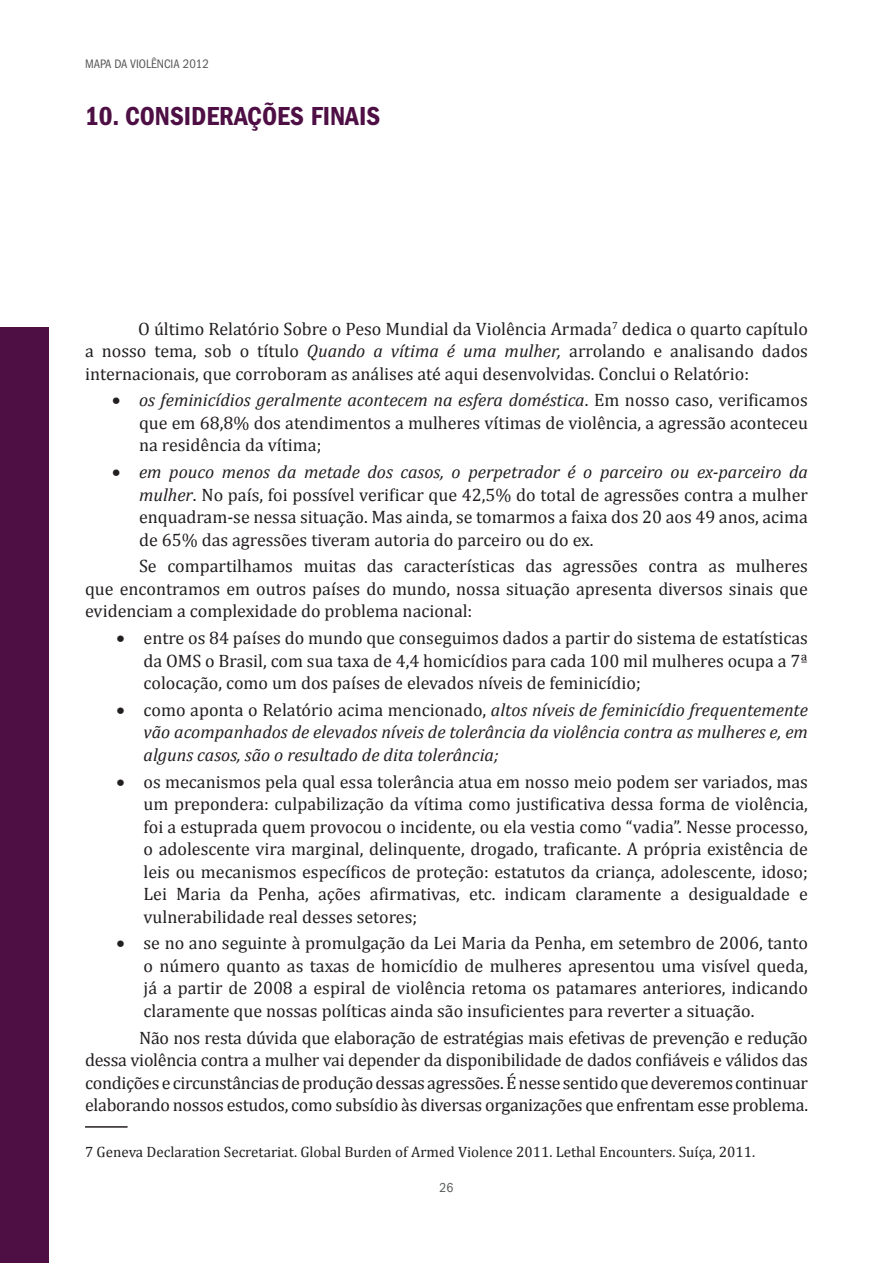
<style>
.page{position:relative;width:893px;height:1263px;background:#fff}
.page>*{position:absolute;margin:0;border:0;box-sizing:border-box;transform-origin:0 0}
.t1{font:27px "ITC Franklin Gothic Std Dm Cd";color:#4e0f44}
.t2{font:18px/22.5px "Cambria";color:#231f20;text-align:justify}
.t3{font:italic 18px/22.5px "Cambria";color:#231f20;text-align:justify}
.t4{font:15px "Cambria";color:#231f20}
.t5{font:condensed 13.5px "ITC Franklin Gothic Std";color:#57585a}
.t6{font:condensed 12.75px "ITC Franklin Gothic Std";color:#57585a}
.s1{font-style:italic}
.s2{font-style:normal}
</style>
<div class="page">
<hr style="left:85px;top:1126px;width:43px;height:2px;background:#231f20">
<div style="left:0;top:327px;width:49px;height:936px;background:#4e0f44"></div>
<hr style="left:892px;top:0;width:1px;height:1263px;background:#4e0f44">
<hr style="left:892px;top:1129px;width:1px;height:134px;background:#4d79a4">
<p class="t6" style="left:85px;top:57px;width:125px">MAPA DA VIOLÊNCIA 2012</p>
<h1 class="t1" style="left:85px;top:100px;width:70px">10. CONSIDERAÇ</h1>
<h1 class="t1" style="left:262px;top:100px;width:61px">ÕES FINAIS</h1>
<p class="t2" style="left:85px;top:317px;width:724px;text-indent:53px">O último Relatório Sobre o Peso Mundial da Violência Armada<sup>7</sup> dedica o quarto capítulo a nosso tema, sob o título <span class="s1">Quando a vítima é uma mulher,</span> arrolando e analisando dados internacionais, que corroboram as análises até aqui desenvolvidas. Conclui o Relatório:</p>
<p class="t2" style="left:139px;top:389px;width:670px;text-indent:-27px">• <span class="s1">os feminicídios geralmente acontecem na esfera doméstica</span>. Em nosso caso, verificamos que em 68,8% dos atendimentos a mulheres vítimas de violência, a agressão aconteceu na residência da vítima;</p>
<p class="t2" style="left:139px;top:461px;width:670px;text-indent:-27px">• <span class="s1">em pouco menos da metade dos casos, o perpetrador é o parceiro ou ex-parceiro da mulher</span>. No país, foi possível verificar que 42,5% do total de agressões contra a mulher enquadram-se nessa situação. Mas ainda, se tomarmos a faixa dos 20 aos 49 anos, acima de 65% das agressões tiveram autoria do parceiro ou do ex.</p>
<p class="t2" style="left:85px;top:555px;width:724px;text-indent:54px">Se compartilhamos muitas das características das agressões contra as mulheres que encontramos em outros países do mundo, nossa situação apresenta diversos sinais que evidenciam a complexidade do problema nacional:</p>
<p class="t2" style="left:144px;top:627px;width:666px;text-indent:-27px">• entre os 84 países do mundo que conseguimos dados a partir do sistema de estatísticas da OMS o Brasil, com sua taxa de 4,4 homicídios para cada 100 mil mulheres ocupa a 7ª colocação, como um dos países de elevados níveis de feminicídio;</p>
<p class="t3" style="left:144px;top:698px;width:666px;text-indent:-27px">• <span class="s2">como aponta o Relatório acima mencionado,</span> altos níveis de feminicídio frequentemente vão acompanhados de elevados níveis de tolerância da violência contra as mulheres e, em alguns casos, são o resultado de dita tolerância;</p>
<p class="t2" style="left:144px;top:770px;width:666px;text-indent:-27px">• os mecanismos pela qual essa tolerância atua em nosso meio podem ser variados, mas um prepondera: culpabilização da vítima como justificativa dessa forma de violência, foi a estuprada quem provocou o incidente, ou ela vestia como “vadia”. Nesse processo, o adolescente vira marginal, delinquente, drogado, traficante. A própria existência de leis ou mecanismos específicos de proteção: estatutos da criança, adolescente, idoso; Lei Maria da Penha, ações afirmativas, etc. indicam claramente a desigualdade e vulnerabilidade real desses setores;</p>
<p class="t2" style="left:144px;top:932px;width:666px;text-indent:-27px">• se no ano seguinte à promulgação da Lei Maria da Penha, em setembro de 2006, tanto o número quanto as taxas de homicídio de mulheres apresentou uma visível queda, já a partir de 2008 a espiral de violência retoma os patamares anteriores, indicando claramente que nossas políticas ainda são insuficientes para reverter a situação.</p>
<p class="t2" style="left:85px;top:1026px;width:724px;text-indent:54px">Não nos resta dúvida que elaboração de estratégias mais efetivas de prevenção e redução dessa violência contra a mulher vai depender da disponibilidade de dados confiáveis e válidos das condições e circunstâncias de produção dessas agressões. É nesse sentido que deveremos continuar elaborando nossos estudos, como subsídio às diversas organizações que enfrentam esse problema.</p>
<p class="t4" style="left:85px;top:1143px;width:672px">7 Geneva Declaration Secretariat. Global Burden of Armed Violence 2011. Lethal Encounters. Suíça, 2011.</p>
<p class="t5" style="left:440px;top:1180px;width:15px">26</p>
</div>
